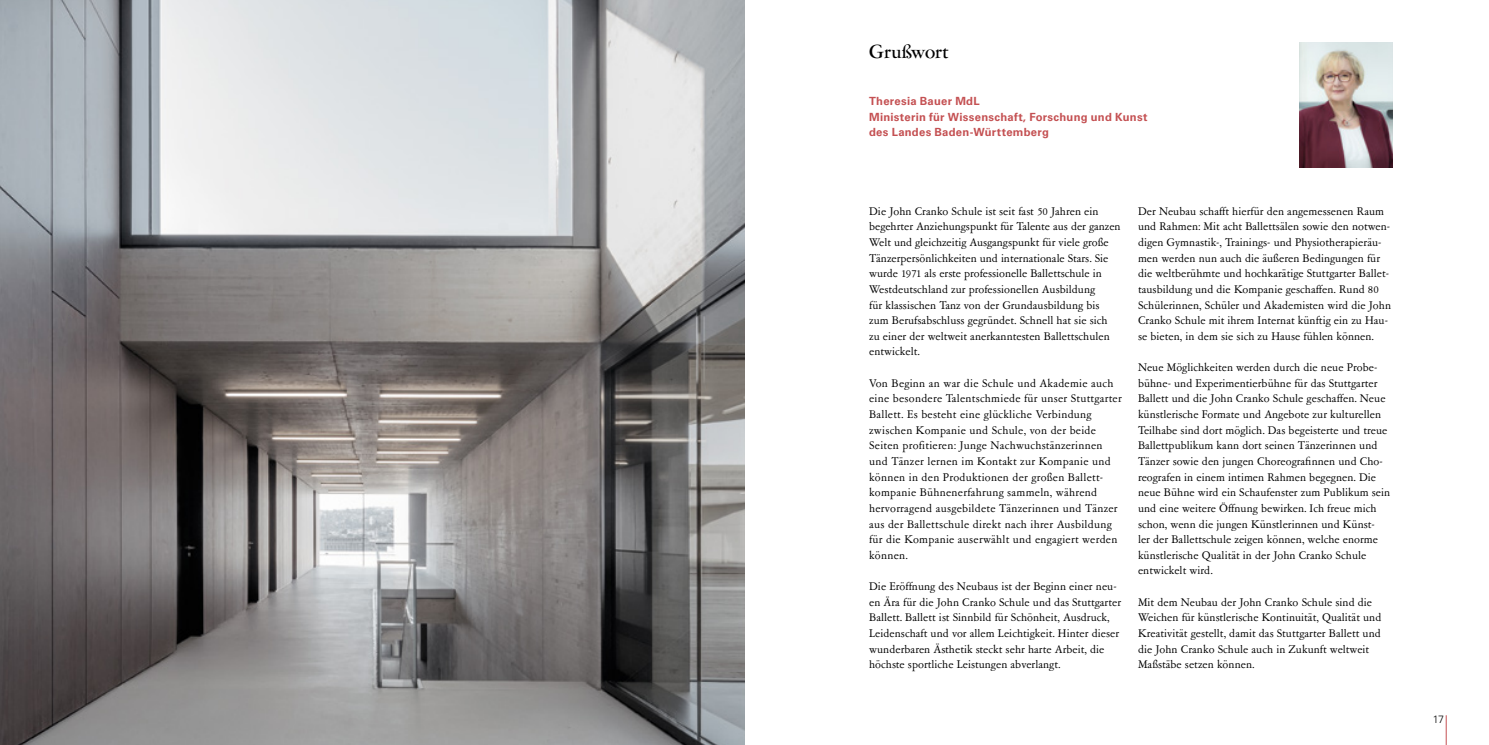
<style>
.page{position:relative;width:1489px;height:745px;background:#fff}
.page>*{position:absolute;margin:0;border:0;box-sizing:border-box;transform-origin:0 0}
._02_Überschrift_inne{font:500 21.25px "Garamont Amst SH";color:#000}
._04_Mengentext{font:12.5px/15.6px "Garamont Amst SB";letter-spacing:.005em;color:#000}
._03_Zwischenünbersch{font:700 11.25px "Univers";letter-spacing:.025em;color:#c45052}
.t1{font:300 10.62px "Univers";color:#000}
</style>
<div class="page">
<hr style="left:1445px;top:714px;width:1px;height:30px;background:#c45052">
<img style="left:0;top:0;width:744px;height:744px">
<img style="left:1299px;top:43px;width:93px;height:125px">
<p class="_02_Überschrift_inne" style="left:869px;top:41px;width:81px">Grußwort</p>
<p class="_03_Zwischenünbersch" style="left:869px;top:94px;width:112px">Theresia Bauer MdL</p>
<p class="_03_Zwischenünbersch" style="left:869px;top:110px;width:280px">Ministerin für Wissenschaft, Forschung und Kunst</p>
<p class="_03_Zwischenünbersch" style="left:869px;top:126px;width:181px">des Landes Baden-Württemberg</p>
<p class="_04_Mengentext" style="left:869px;top:203px;width:253px">Die John Cranko Schule ist seit fast 50 Jahren ein begehrter Anziehungspunkt für Talente aus der ganzen Welt und gleichzeitig Ausgangspunkt für viele große Tänzerpersönlichkeiten und internationale Stars. Sie wurde 1971 als erste professionelle Ballettschule in Westdeutschland zur professionellen Ausbildung<br>für klassischen Tanz von der Grundausbildung bis zum Berufsabschluss gegründet. Schnell hat sie sich zu einer der weltweit anerkanntesten Ballettschulen entwickelt.</p>
<p class="_04_Mengentext" style="left:869px;top:375px;width:254px">Von Beginn an war die Schule und Akademie auch eine besondere Talentschmiede für unser Stuttgarter Ballett. Es besteht eine glückliche Verbindung zwischen Kompanie und Schule, von der beide Seiten profitieren: Junge Nachwuchstänzerinnen und Tänzer lernen im Kontakt zur Kompanie und können in den Produktionen der großen Ballett&shy;kompanie Bühnenerfahrung sammeln, während hervorragend ausgebildete Tänzerinnen und Tänzer aus der Ballettschule direkt nach ihrer Ausbildung für die Kompanie auserwählt und engagiert werden können.</p>
<p class="_04_Mengentext" style="left:869px;top:578px;width:253px">Die Eröffnung des Neubaus ist der Beginn einer neu&shy;en Ära für die John Cranko Schule und das Stuttgarter Ballett. Ballett ist Sinnbild für Schönheit, Ausdruck, Leidenschaft und vor allem Leichtigkeit. Hinter dieser wunderbaren Ästhetik steckt sehr harte Arbeit, die höchste sportliche Leistungen abverlangt.</p>
<p class="_04_Mengentext" style="left:1137px;top:203px;width:254px">Der Neubau schafft hierfür den angemessenen Raum und Rahmen: Mit acht Ballettsälen sowie den notwen&shy;digen Gymnastik-, Trainings- und Physiotherapieräu&shy;men werden nun auch die äußeren Bedingungen für die weltberühmte und hochkarätige Stuttgarter Ballet&shy;tausbildung und die Kompanie geschaffen. Rund 80<br>Schülerinnen, Schüler und Akademisten wird die John Cranko Schule mit ihrem Internat künftig ein zu Hau&shy;se bieten, in dem sie sich zu Hause fühlen können.</p>
<p class="_04_Mengentext" style="left:1137px;top:360px;width:254px">Neue Möglichkeiten werden durch die neue Probe&shy;bühne- und Experimentierbühne für das Stuttgarter Ballett und die John Cranko Schule geschaffen. Neue künstlerische Formate und Angebote zur kulturellen Teilhabe sind dort möglich. Das begeisterte und treue Ballettpublikum kann dort seinen Tänzerinnen und Tänzer sowie den jungen Choreografinnen und Cho&shy;reografen in einem intimen Rahmen begegnen. Die neue Bühne wird ein Schaufenster zum Publikum sein und eine weitere Öffnung bewirken. Ich freue mich schon, wenn die jungen Künstlerinnen und Künst-<br>ler der Ballettschule zeigen können, welche enorme künstlerische Qualität in der John Cranko Schule entwickelt wird.</p>
<p class="_04_Mengentext" style="left:1137px;top:594px;width:245px">Mit dem Neubau der John Cranko Schule sind die Weichen für künstlerische Kontinuität, Qualität und Kreativität gestellt, damit das Stuttgarter Ballett und die John Cranko Schule auch in Zukunft weltweit Maßstäbe setzen können.</p>
<p class="t1" style="left:1432px;top:712px;width:13px">17</p>
</div>
